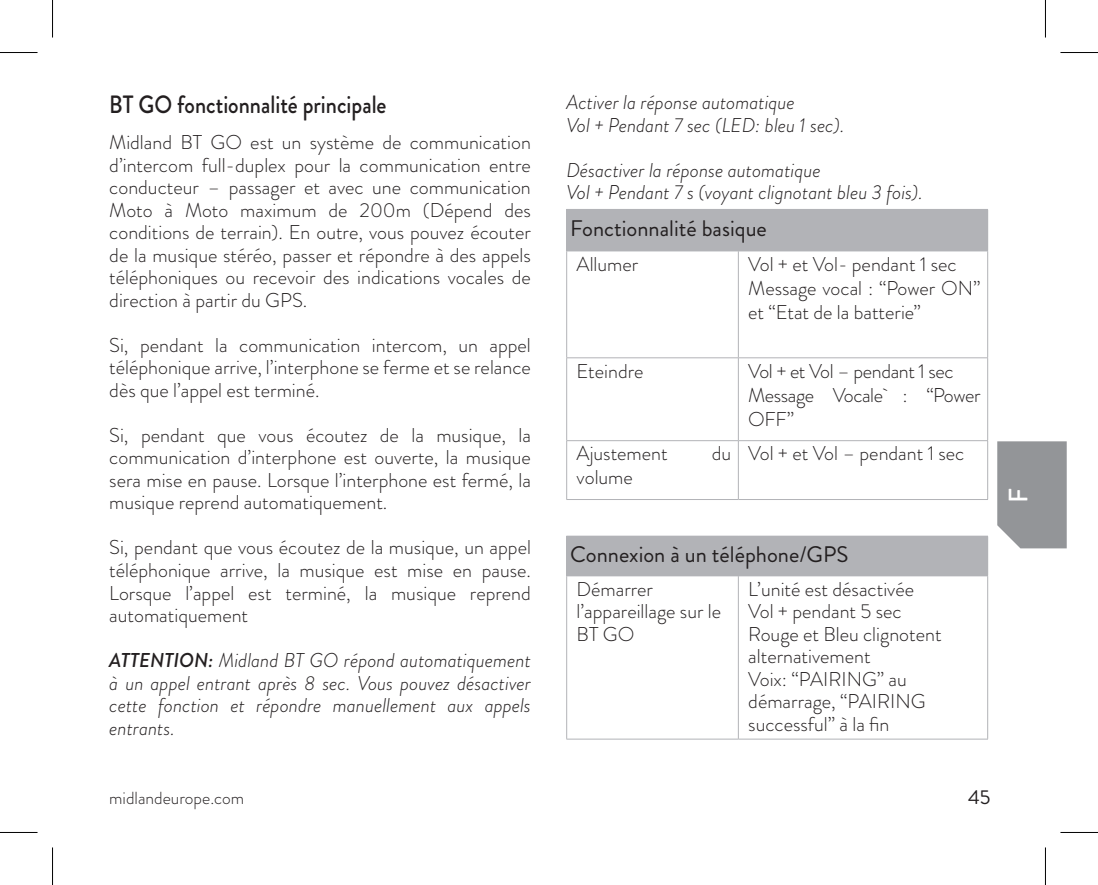
<style>
.page{position:relative;width:1098px;height:885px;background:#fff}
.page>*{position:absolute;margin:0;border:0;box-sizing:border-box;transform-origin:0 0}
.t1{font:500 26.5px "Brandon Grotesque";color:#fff}
.t2{font:500 25px "Brandon Grotesque";color:#231f20;scale:.88 1}
.t3{font:22.5px "Brandon Grotesque";color:#231f20}
.t4{font:300 20px/22.5px "Brandon Grotesque";color:#231f20;text-align:justify}
.t5{font:italic 300 20px/22.5px "Brandon Grotesque";color:#231f20}
.t6{font:300 20px/24px "Brandon Grotesque";letter-spacing:-.02em;color:#231f20}
.t7{font:20px "Brandon Grotesque";color:#231f20}
.t8{font:300 17.5px "Brandon Grotesque";color:#231f20}
.s1{font-weight:500}
</style>
<div class="page">
<div style="left:997px;top:441px;width:69px;height:107px;background:#939598"></div>
<div style="left:566px;top:209px;width:421px;height:42px;background:#b2b3b7"></div>
<hr style="left:737px;top:251px;width:1px;height:106px;background:#b2b3b7">
<hr style="left:566px;top:357px;width:172px;height:1px;background:#b2b3b7">
<hr style="left:738px;top:357px;width:249px;height:1px;background:#b2b3b7">
<hr style="left:737px;top:358px;width:1px;height:82px;background:#b2b3b7">
<hr style="left:566px;top:440px;width:172px;height:1px;background:#b2b3b7">
<hr style="left:738px;top:440px;width:249px;height:1px;background:#b2b3b7">
<hr style="left:737px;top:441px;width:1px;height:58px;background:#b2b3b7">
<hr style="left:566px;top:251px;width:1px;height:106px;background:#b2b3b7">
<hr style="left:986px;top:251px;width:1px;height:106px;background:#b2b3b7">
<hr style="left:566px;top:358px;width:1px;height:82px;background:#b2b3b7">
<hr style="left:986px;top:358px;width:1px;height:82px;background:#b2b3b7">
<hr style="left:566px;top:441px;width:1px;height:58px;background:#b2b3b7">
<hr style="left:986px;top:441px;width:1px;height:58px;background:#b2b3b7">
<hr style="left:566px;top:499px;width:172px;height:1px;background:#b2b3b7">
<hr style="left:738px;top:499px;width:249px;height:1px;background:#b2b3b7">
<div style="left:566px;top:536px;width:421px;height:40px;background:#b2b3b7"></div>
<hr style="left:737px;top:576px;width:1px;height:162px;background:#b2b3b7">
<hr style="left:566px;top:738px;width:172px;height:1px;background:#b2b3b7">
<hr style="left:738px;top:738px;width:249px;height:1px;background:#b2b3b7">
<hr style="left:566px;top:535px;width:172px;height:1px;background:#b2b3b7">
<hr style="left:738px;top:535px;width:249px;height:1px;background:#b2b3b7">
<hr style="left:566px;top:576px;width:1px;height:162px;background:#b2b3b7">
<hr style="left:986px;top:576px;width:1px;height:162px;background:#b2b3b7">
<hr style="left:0;top:52px;width:38px;height:1px;background:#000">
<hr style="left:1060px;top:52px;width:37px;height:1px;background:#000">
<hr style="left:0;top:832px;width:38px;height:1px;background:#000">
<hr style="left:1060px;top:832px;width:37px;height:1px;background:#000">
<hr style="left:52px;top:0;width:1px;height:38px;background:#000">
<hr style="left:52px;top:847px;width:1px;height:38px;background:#000">
<hr style="left:1044px;top:0;width:1px;height:38px;background:#000">
<hr style="left:1044px;top:847px;width:1px;height:38px;background:#000">
<p class="t2" style="left:109px;top:87px;width:316px">BT GO fonctionnalité principale</p>
<p class="t4" style="left:109px;top:131px;width:423px">Midland BT GO est un système de communication d’intercom full-duplex pour la communication entre conducteur – passager et avec une communication Moto à Moto maximum de 200m (Dépend des conditions de terrain). En outre, vous pouvez écouter de la musique stéréo, passer et répondre à des appels téléphoniques ou recevoir des indications vocales de direction à partir du GPS.</p>
<p class="t4" style="left:109px;top:334px;width:423px">Si, pendant la communication intercom, un appel téléphonique arrive, l’interphone se ferme et se relance dès que l’appel est terminé.</p>
<p class="t4" style="left:109px;top:424px;width:423px">Si, pendant que vous écoutez de la musique, la communication d’interphone est ouverte, la musique sera mise en pause. Lorsque l’interphone est fermé, la musique reprend automatiquement.</p>
<p class="t4" style="left:109px;top:536px;width:423px">Si, pendant que vous écoutez de la musique, un appel téléphonique arrive, la musique est mise en pause.<br>Lorsque l’appel est terminé, la musique reprend automatiquement</p>
<p class="t5" style="left:109px;top:649px;width:423px;text-align:justify"><span class="s1">ATTENTION:</span> Midland BT GO répond automatiquement à un appel entrant après 8 sec. Vous pouvez désactiver cette fonction et répondre manuellement aux appels entrants.</p>
<p class="t5" style="left:566px;top:91px;width:279px">Activer la réponse automatique<br>Vol + Pendant 7 sec (LED: bleu 1 sec).</p>
<p class="t5" style="left:566px;top:158px;width:358px">Désactiver la réponse automatique<br>Vol + Pendant 7 s (voyant clignotant bleu 3 fois).</p>
<p class="t3" style="left:570px;top:213px;width:198px">Fonctionnalité basique</p>
<p class="t4" style="left:576px;top:252px;width:63px">Allumer</p>
<p class="t4" style="left:748px;top:252px;width:234px;line-height:24px;text-align:left">Vol + et Vol- pendant 1 sec<br>Message vocal : “Power ON” et “Etat de la batterie”</p>
<p class="t4" style="left:576px;top:359px;width:68px">Eteindre</p>
<p class="t6" style="left:748px;top:358px;width:234px">Vol + et Vol – pendant 1 sec<br>Message Vocale : “Power<br>OFF”</p>
<p class="t4" style="left:576px;top:442px;width:93px">Ajustement</p>
<p class="t4" style="left:711px;top:442px;width:21px">du</p>
<p class="t4" style="left:576px;top:466px;width:58px">volume</p>
<p class="t4" style="left:748px;top:442px;width:217px">Vol + et Vol – pendant 1 sec</p>
<p class="t3" style="left:570px;top:539px;width:280px">Connexion à un téléphone/GPS</p>
<p class="t4" style="left:576px;top:577px;width:146px;text-align:left">Démarrer l’appareillage sur le<br>BT GO</p>
<p class="t4" style="left:748px;top:577px;width:195px;text-align:left">L’unité est désactivée<br>Vol + pendant 5 sec<br>Rouge et Bleu clignotent alternativement<br>Voix: “PAIRING” au démarrage, “PAIRING successful” à la fin</p>
<h1 class="t1" style="left:999px;top:502px;width:17px;rotate:-90deg">F</h1>
<p class="t8" style="left:109px;top:786px;width:136px">midlandeurope.com</p>
<p class="t7" style="left:967px;top:783px;width:24px">45</p>
</div>
